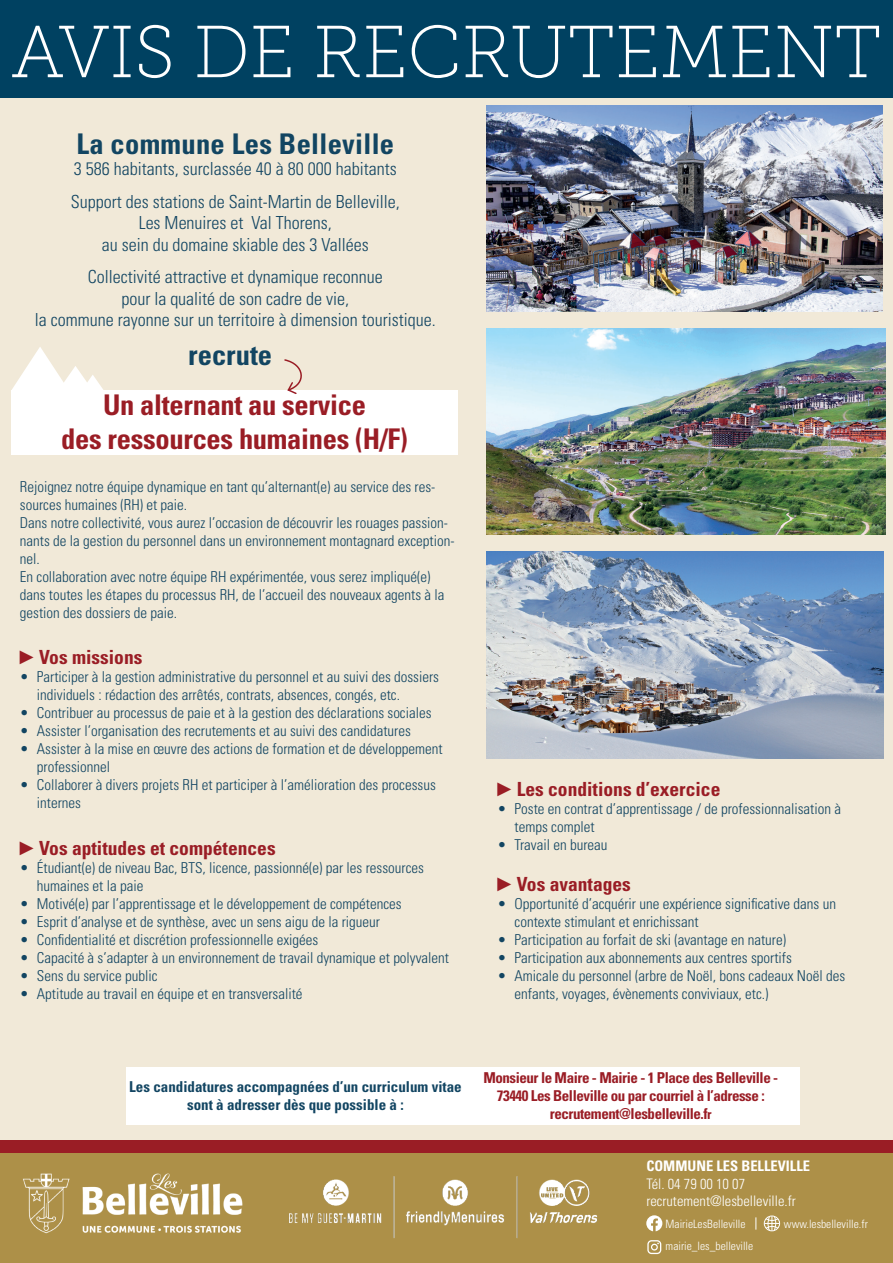
<style>
.page{position:relative;width:893px;height:1263px;background:#fff}
.page>*{position:absolute;margin:0;border:0;box-sizing:border-box;transform-origin:0 0}
.t1{font:73.5px "Museo Slab 100";color:#fff}
.t2{font:700 condensed 28.5px/34.2px "Univers LT Std";letter-spacing:-.01em;color:#9a1d25;text-align:center}
.t3{font:700 condensed 28.5px "Univers LT Std";letter-spacing:.01em;color:#124562}
.t4{font:700 condensed 19.5px "Univers LT Std";color:#9a1d25}
.t5{font:300 condensed 18px/21.6px "Univers LT Std";color:#124562;text-align:center}
.t6{font:300 condensed 15px/18px "Univers LT Std";color:#124562}
.t7{font:700 condensed 15px/18px "Univers LT Std";letter-spacing:-.03em;color:#9a1d25;text-align:center}
.t8{font:700 condensed 15px/18px "Univers LT Std";color:#124562;text-align:center}
.t9{font:300 condensed 14.55px/17.4px "Univers LT Std";color:#fff}
.t10{font:700 condensed 14.55px "Univers LT Std";color:#fff}
.t11{font:300 condensed 11.55px "Univers LT Std";color:#fff}
.s1{font-family:"Arial Narrow";font-weight:400;font-stretch:normal}
.s2{font-size:13.5px}
</style>
<div class="page">
<div style="left:0;top:96px;width:893px;height:1044px;background:#f1e9d8"></div>
<div style="left:0;top:0;width:893px;height:98px;background:#004161"></div>
<img style="left:486px;top:105px;width:396px;height:206px">
<img style="left:486px;top:328px;width:399px;height:207px">
<img style="left:486px;top:552px;width:398px;height:206px">
<div style="left:11px;top:390px;width:447px;height:64px;background:#fff"></div>
<svg style="left:284px;top:359px;width:18px;height:35px"></svg>
<svg style="left:12px;top:347px;width:91px;height:43px"></svg>
<div style="left:0;top:1152px;width:893px;height:111px;background:#ad9048"></div>
<div style="left:0;top:1140px;width:893px;height:13px;background:#9a1d25"></div>
<img style="left:23px;top:1173px;width:220px;height:61px">
<img style="left:289px;top:1176px;width:309px;height:62px">
<svg style="left:755px;top:1217px;width:1px;height:12px"></svg>
<div style="left:764px;top:1215px;width:16px;height:16px;border:1px solid #fff;border-radius:50%"></div>
<svg style="left:764px;top:1215px;width:15px;height:16px"></svg>
<svg style="left:647px;top:1240px;width:14px;height:14px"></svg>
<svg style="left:646px;top:1215px;width:16px;height:16px"></svg>
<div style="left:127px;top:1067px;width:337px;height:57px;background:#fff"></div>
<div style="left:462px;top:1067px;width:337px;height:57px;background:#fff"></div>
<h1 class="t1" style="left:11px;top:12px;width:872px">AVIS DE RECRUTEMENT</h1>
<h2 class="t3" style="left:76px;top:126px;width:319px">La commune Les Belleville</h2>
<p class="t5" style="left:71px;top:153px;width:330px;line-height:32.4px;text-align:left">3 586 habitants, surclassée 40 à 80 000 habitants<br>Support des stations de Saint-Martin de Belleville,</p>
<p class="t5" style="left:102px;top:212px;width:269px">Les Menuires et Val Thorens,<br>au sein du domaine skiable des 3 Vallées</p>
<p class="t5" style="left:35px;top:266px;width:402px">Collectivité attractive et dynamique reconnue<br>pour la qualité de son cadre de vie,<br>la commune rayonne sur un territoire à dimension touristique.</p>
<h2 class="t3" style="left:188px;top:337px;width:85px">recrute</h2>
<h2 class="t2" style="left:61px;top:388px;width:348px">Un alternant au service<br>des ressources humaines (H/F)</h2>
<p class="t6" style="left:20px;top:477px;width:436px">Rejoignez notre équipe dynamique en tant qu’alternant(e) au service des res&shy;sources humaines (RH) et paie.<br>Dans notre collectivité, vous aurez l’occasion de découvrir les rouages passion&shy;nants de la gestion du personnel dans un environnement montagnard exception&shy;nel.<br>En collaboration avec notre équipe RH expérimentée, vous serez impliqué(e) dans toutes les étapes du processus RH, de l’accueil des nouveaux agents à la gestion des dossiers de paie.</p>
<h3 class="t4" style="left:20px;top:645px;width:124px"><span class="s1">►</span>Vos missions</h3>
<p class="t6" style="left:37px;top:668px;width:404px;text-indent:-17px">• Participer à la gestion administrative du personnel et au suivi des dossiers individuels : rédaction des arrêtés, contrats, absences, congés, etc.</p>
<p class="t6" style="left:20px;top:704px;width:413px">• Contribuer au processus de paie et à la gestion des déclarations sociales</p>
<p class="t6" style="left:20px;top:722px;width:393px">• Assister l’organisation des recrutements et au suivi des candidatures</p>
<p class="t6" style="left:37px;top:740px;width:407px;text-indent:-17px">• Assister à la mise en œuvre des actions de formation et de développement professionnel</p>
<p class="t6" style="left:37px;top:776px;width:400px;text-indent:-17px">• Collaborer à divers projets RH et participer à l’amélioration des processus internes</p>
<h3 class="t4" style="left:20px;top:836px;width:257px"><span class="s1">►</span>Vos aptitudes et compétences</h3>
<p class="t6" style="left:37px;top:859px;width:389px;text-indent:-17px">• Étudiant(e) de niveau Bac, BTS, licence, passionné(e) par les ressources humaines et la paie</p>
<p class="t6" style="left:20px;top:895px;width:383px">• Motivé(e) par l’apprentissage et le développement de compétences</p>
<p class="t6" style="left:20px;top:913px;width:362px">• Esprit d’analyse et de synthèse, avec un sens aigu de la rigueur</p>
<p class="t6" style="left:20px;top:931px;width:300px">• Confidentialité et discrétion professionnelle exigées</p>
<p class="t6" style="left:20px;top:949px;width:431px">• Capacité à s’adapter à un environnement de travail dynamique et polyvalent</p>
<p class="t6" style="left:20px;top:967px;width:139px">• Sens du service public</p>
<p class="t6" style="left:20px;top:985px;width:284px">• Aptitude au travail en équipe et en transversalité</p>
<h3 class="t4" style="left:497px;top:777px;width:224px"><span class="s1">►</span>Les conditions d’exercice</h3>
<p class="t6" style="left:514px;top:800px;width:328px;text-indent:-17px">• Poste en contrat d’apprentissage / de professionnalisation à temps complet</p>
<p class="t6" style="left:497px;top:836px;width:111px">• Travail en bureau</p>
<h3 class="t4" style="left:497px;top:872px;width:135px"><span class="s1">►</span>Vos avantages</h3>
<p class="t6" style="left:514px;top:895px;width:323px;text-indent:-17px">• Opportunité d’acquérir une expérience significative dans un contexte stimulant et enrichissant</p>
<p class="t6" style="left:497px;top:931px;width:290px">• Participation au forfait de ski (avantage en nature)</p>
<p class="t6" style="left:497px;top:949px;width:296px">• Participation aux abonnements aux centres sportifs</p>
<p class="t6" style="left:514px;top:967px;width:332px;text-indent:-17px">• Amicale du personnel (arbre de Noël, bons cadeaux Noël des enfants, voyages, évènements conviviaux, etc.)</p>
<p class="t8" style="left:129px;top:1078px;width:334px">Les candidatures accompagnées d’un curriculum vitae sont à adresser dès que possible à :</p>
<p class="t7" style="left:483px;top:1069px;width:296px">Monsieur le Maire - Mairie - 1 Place des Belleville -<br>73440 Les Belleville ou par courriel à l’adresse : recrutement@lesbelleville.f<span class="s2">r</span></p>
<p class="t10" style="left:646px;top:1157px;width:165px">COMMUNE LES BELLEVILLE</p>
<p class="t9" style="left:646px;top:1175px;width:151px">Tél. 04 79 00 10 07 recrutement@lesbelleville.fr</p>
<p class="t11" style="left:666px;top:1216px;width:81px">MairieLesBelleville</p>
<p class="t11" style="left:784px;top:1216px;width:85px">www.lesbelleville.fr</p>
<p class="t11" style="left:666px;top:1239px;width:89px">mairie_les_belleville</p>
</div>
